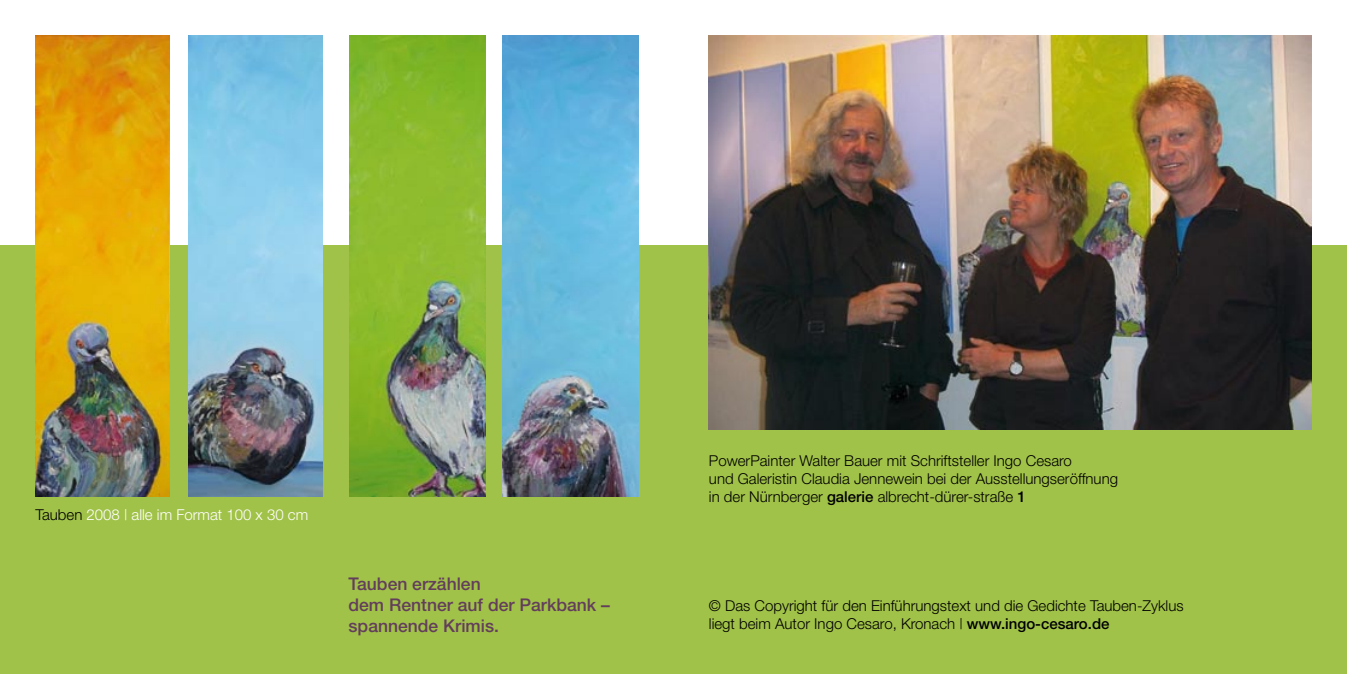
<style>
.page{position:relative;width:1347px;height:674px;background:#fff}
.page>*{position:absolute;margin:0;border:0;box-sizing:border-box;transform-origin:0 0}
.t1{font:500 17.5px/21px "Helvetica Neue";color:#633e5c}
.t2{font:300 15px/18px "Helvetica Neue";color:#000}
.t3{font:300 15px "Helvetica Neue";color:#fff}
.s1{color:#000}
.s2{font-weight:500}
</style>
<div class="page">
<div style="left:0;top:244px;width:1346px;height:429px;background:#a1c248"></div>
<img style="left:35px;top:35px;width:135px;height:461px">
<img style="left:503px;top:35px;width:135px;height:461px">
<img style="left:350px;top:35px;width:135px;height:461px">
<img style="left:188px;top:35px;width:135px;height:461px">
<img style="left:709px;top:35px;width:602px;height:394px">
<p class="t3" style="left:35px;top:505px;width:274px"><span class="s1">Tauben</span> 2008 | alle im Format 100 x 30 cm</p>
<p class="t1" style="left:348px;top:573px;width:263px">Tauben erzählen<br>dem Rentner auf der Parkbank – spannende Krimis.</p>
<p class="t2" style="left:709px;top:451px;width:410px">PowerPainter Walter Bauer mit Schriftsteller Ingo Cesaro<br>und Galeristin Claudia Jennewein bei der Ausstellungseröffnung in der Nürnberger <span class="s2">galerie</span> albrecht-dürer-straße <span class="s2">1</span></p>
<p class="t2" style="left:709px;top:596px;width:476px">© Das Copyright für den Einführungstext und die Gedichte Tauben-Zyklus liegt beim Autor Ingo Cesaro, Kronach | <span class="s2">www.ingo-cesaro.de</span></p>
</div>
